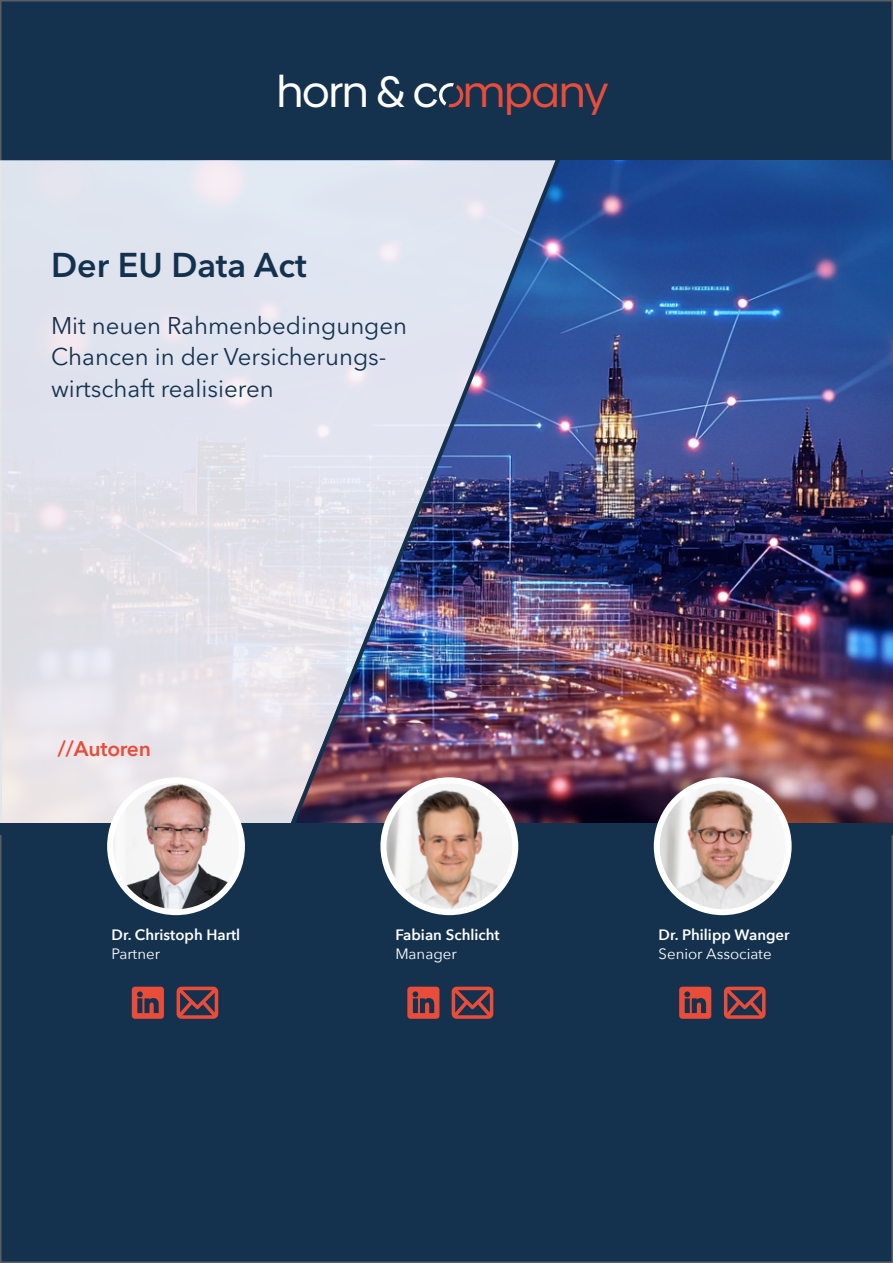
<style>
.page{position:relative;width:893px;height:1263px;background:#fff}
.page>*{position:absolute;margin:0;border:0;box-sizing:border-box;transform-origin:0 0}
.t1{font:44.25px "Biennale";letter-spacing:-.03em;color:#fff}
.t2{font:600 34.2px "Avenir Next LT Pro";color:#14324e}
.t3{font:24px/31.5px "Avenir Next LT Pro";color:#14324e}
.t4{font:600 21px "Avenir Next LT Pro";letter-spacing:-.01em;color:#e94d3a}
.t5{font:600 15px "Avenir Next";color:#fff}
.t6{font:15px "Avenir Next";color:#fff}
.s1{color:#e94d3a}
</style>
<div class="page">
<div style="left:1px;top:1px;width:891px;height:1261px;background:#14324e"></div>
<svg style="left:439px;top:83px;width:25px;height:25px"></svg>
<img style="left:579px;top:161px;width:314px;height:662px">
<svg style="left:0;top:160px;width:283px;height:663px;background:#e3e3eb"></svg>
<img style="left:283px;top:160px;width:296px;height:678px">
<div style="left:0;top:823px;width:893px;height:11px;background:#14324e"></div>
<svg style="left:724px;top:987px;width:42px;height:32px"></svg>
<svg style="left:132px;top:987px;width:32px;height:32px"></svg>
<svg style="left:177px;top:987px;width:41px;height:32px"></svg>
<img style="left:110px;top:780px;width:132px;height:132px;border-radius:66px">
<div style="left:107px;top:777px;width:138px;height:138px;border:6px solid #fff;border-radius:50%"></div>
<svg style="left:407px;top:987px;width:32px;height:32px"></svg>
<img style="left:383px;top:780px;width:132px;height:132px;border-radius:66px">
<div style="left:380px;top:777px;width:138px;height:138px;border:6px solid #fff;border-radius:50%"></div>
<svg style="left:452px;top:987px;width:41px;height:32px"></svg>
<svg style="left:679px;top:987px;width:32px;height:32px"></svg>
<img style="left:657px;top:780px;width:132px;height:132px;border-radius:66px">
<div style="left:654px;top:777px;width:138px;height:138px;border:6px solid #fff;border-radius:50%"></div>
<h1 class="t1" style="left:276px;top:64px;width:334px">horn &amp; c <span class="s1">mpany</span></h1>
<h2 class="t2" style="left:51px;top:244px;width:257px">Der EU Data Act</h2>
<p class="t3" style="left:51px;top:310px;width:358px">Mit neuen Rahmenbedingungen<br>Chancen in der Versicherungs&shy;wirtschaft realisieren</p>
<p class="t4" style="left:58px;top:736px;width:95px">//Autoren</p>
<p class="t5" style="left:112px;top:922px;width:130px">Dr. Christoph Hartl</p>
<p class="t6" style="left:112px;top:941px;width:50px">Partner</p>
<p class="t5" style="left:395px;top:922px;width:106px">Fabian Schlicht</p>
<p class="t6" style="left:395px;top:941px;width:63px">Manager</p>
<p class="t5" style="left:659px;top:922px;width:132px">Dr. Philipp Wanger</p>
<p class="t6" style="left:659px;top:941px;width:114px">Senior Associate</p>
</div>
